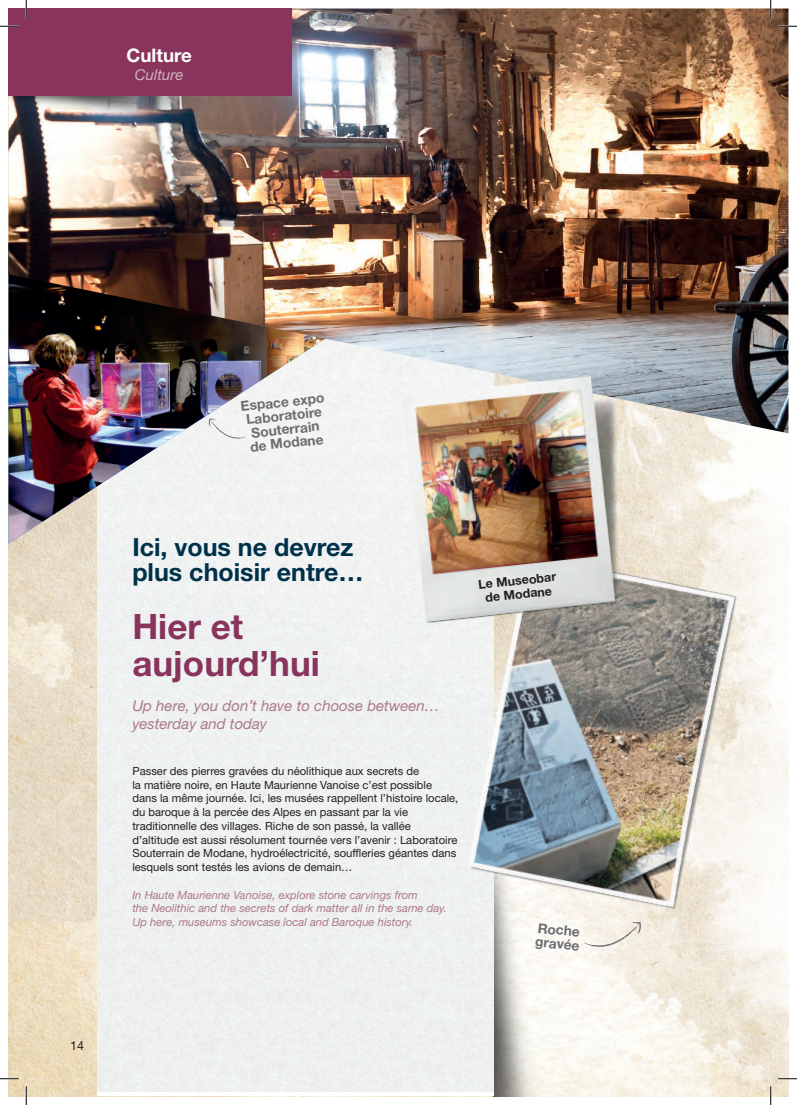
<style>
.page{position:relative;width:797px;height:1105px;background:#fff}
.page>*{position:absolute;margin:0;border:0;box-sizing:border-box;transform-origin:0 0}
.t1{font:700 35px/37.5px "Helvetica Neue LT Std";color:#88345c}
.t2{font:700 25px/25px "Helvetica Neue LT Std";color:#00314a}
.t3{font:700 18.75px "Helvetica Neue LT Std";color:#fff}
.t4{font:italic 15px/17.5px "Helvetica Neue LT Std";color:#ad778c}
.t5{font:italic 15px "Helvetica Neue LT Std";color:#d0b2bc}
.t6{font:700 13.75px/13.8px "Helvetica Neue LT Std";color:#6c6d70}
.t7{font:700 12.5px/13.8px "Helvetica Neue LT Std";color:#231f20;text-align:center}
.t8{font:12.5px "Helvetica Neue LT Std";color:#231f20}
.t9{font:11.25px/13.8px "Helvetica Neue LT Std";color:#231f20}
.t10{font:italic 11.25px/13.8px "Helvetica Neue LT Std";color:#ad778c}
</style>
<div class="page">
<img style="left:9px;top:544px;width:606px;height:552px">
<img style="left:644px;top:433px;width:144px;height:150px">
<img style="left:615px;top:583px;width:149px;height:513px">
<img style="left:764px;top:567px;width:24px;height:529px">
<img style="left:493px;top:921px;width:81px;height:175px">
<div style="left:97px;top:433px;width:396px;height:659px;background:#eef1f0"></div>
<img style="left:9px;top:433px;width:379px;height:111px">
<img style="left:9px;top:9px;width:779px;height:424px">
<img style="left:455px;top:545px;width:296px;height:376px">
<img style="left:398px;top:368px;width:246px;height:263px">
<svg style="left:584px;top:922px;width:58px;height:26px;background:#ede8de"></svg>
<img style="left:9px;top:96px;width:196px;height:33px">
<div style="left:9px;top:9px;width:283px;height:87px;background:#88345c"></div>
<svg style="left:209px;top:418px;width:37px;height:22px"></svg>
<svg style="left:0;top:25px;width:19px;height:2px"></svg>
<svg style="left:778px;top:25px;width:19px;height:2px"></svg>
<svg style="left:0;top:1078px;width:19px;height:1px"></svg>
<svg style="left:778px;top:1078px;width:19px;height:1px"></svg>
<svg style="left:25px;top:0;width:2px;height:19px"></svg>
<svg style="left:25px;top:1086px;width:2px;height:19px"></svg>
<svg style="left:770px;top:0;width:1px;height:19px"></svg>
<svg style="left:770px;top:1086px;width:1px;height:19px"></svg>
<h3 class="t3" style="left:126px;top:43px;width:67px">Culture</h3>
<h3 class="t5" style="left:135px;top:66px;width:50px">Culture</h3>
<p class="t8" style="left:70px;top:1038px;width:15px">14</p>
<p class="t6" style="left:240px;top:399px;width:86px;text-align:center;rotate:-6deg">Espace expo<br>Laboratoire<br>Souterrain de Modane</p>
<h2 class="t2" style="left:132px;top:534px;width:232px">Ici, vous ne devrez plus choisir entre…</h2>
<h1 class="t1" style="left:132px;top:607px;width:189px">Hier et aujourd’hui</h1>
<h3 class="t4" style="left:132px;top:697px;width:309px">Up here, you don’t have to choose between… yesterday and today</h3>
<p class="t9" style="left:132px;top:764px;width:327px">Passer des pierres gravées du néolithique aux secrets de<br>la matière noire, en Haute Maurienne Vanoise c’est possible dans la même journée. Ici, les musées rappellent l’histoire locale, du baroque à la percée des Alpes en passant par la vie traditionnelle des villages. Riche de son passé, la vallée d’altitude est aussi résolument tournée vers l’avenir : Laboratoire Souterrain de Modane, hydroélectricité, souffleries géantes dans lesquels sont testés les avions de demain…</p>
<p class="t10" style="left:132px;top:888px;width:316px">In Haute Maurienne Vanoise, explore stone carvings from<br>the Neolithic and the secrets of dark matter all in the same day.<br>Up here, museums showcase local and Baroque history.</p>
<p class="t7" style="left:477px;top:577px;width:80px;rotate:-6deg">Le Museobar de Modane</p>
<p class="t6" style="left:537px;top:920px;width:46px;rotate:6deg">Roche gravée</p>
</div>
